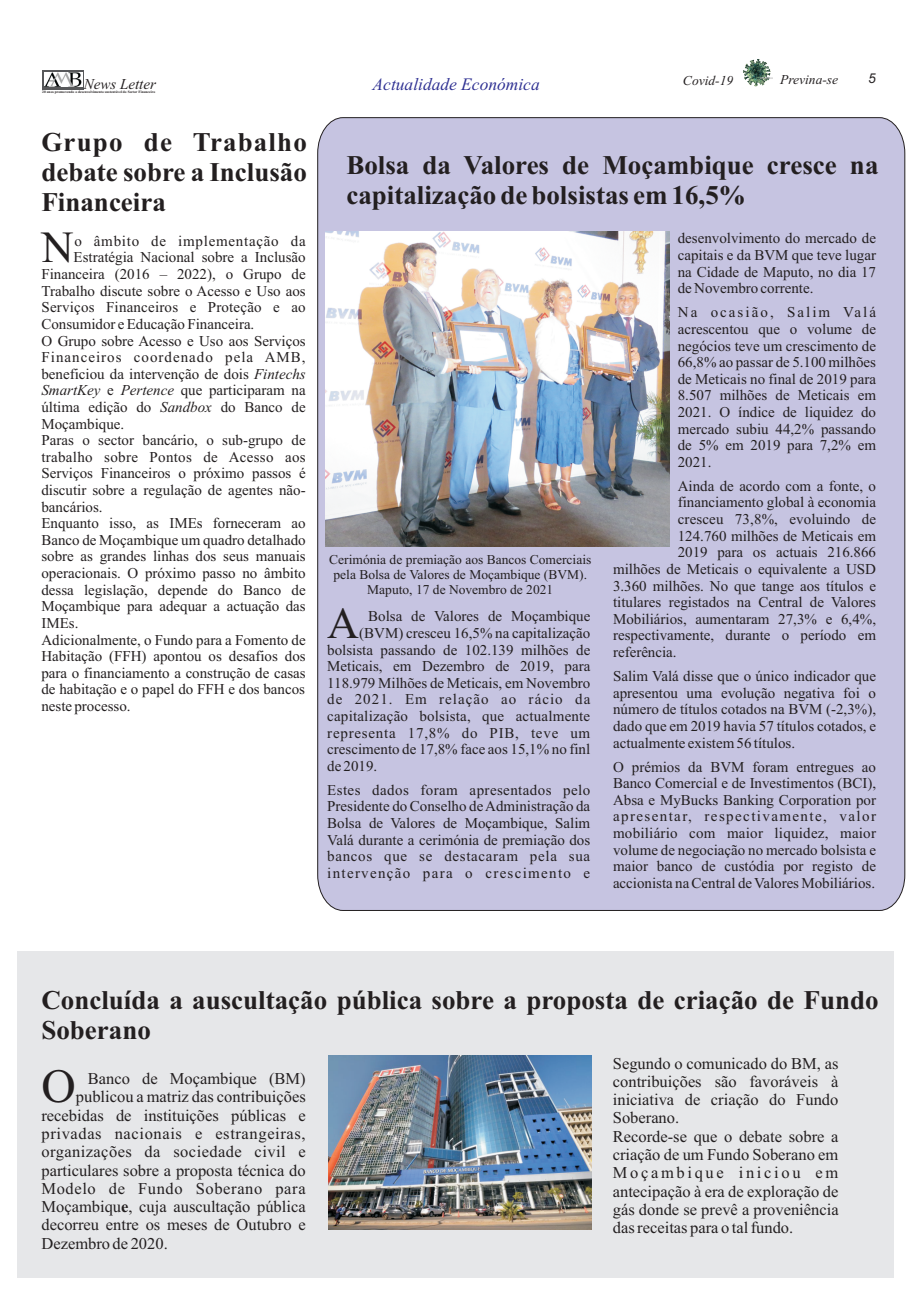
<style>
.page{position:relative;width:920px;height:1290px;background:#fff}
.page>*{position:absolute;margin:0;border:0;box-sizing:border-box;transform-origin:0 0}
.t1{font:47.7px "Times New Roman";color:#231f20}
.t2{font:44.55px "Times New Roman";color:#231f20}
.t3{font:44.25px "Times New Roman";color:#231f20}
.t4{font:700 27px/29.8px "Times New Roman";color:#231f20}
.t5{font:italic 17.4px "Times New Roman";color:#2e3092}
.t6{font:16.5px/18.3px "Times New Roman";color:#231f20;text-align:justify}
.t7{font:15px/16.6px "Times New Roman";color:#231f20;text-align:justify}
.t8{font:15px "Times New Roman";letter-spacing:.05em;color:#231f20}
.t9{font:italic 15px "Times New Roman";color:#231f20}
.t10{font:13.5px/15px "Times New Roman";color:#231f20;text-align:center}
.t11{font:italic 13.5px "Times New Roman";color:#231f20}
.t12{font:italic 13.5px "Arial";color:#231f20}
.t13{font:700 3.6px "Times New Roman";color:#231f20}
.s1{font-style:italic}
.s2{font-weight:700}
</style>
<div class="page">
<img style="left:743px;top:59px;width:29px;height:28px">
<div style="left:42px;top:70px;width:42px;height:19px;background:#57585a"></div>
<img style="left:44px;top:72px;width:39px;height:15px">
<div style="left:17px;top:951px;width:877px;height:326px;background:#e6e7e9"></div>
<div style="left:317px;top:117px;width:588px;height:794px;background:#c6c4e1"></div>
<img style="left:325px;top:231px;width:344px;height:316px">
<img style="left:329px;top:1055px;width:262px;height:175px">
<p class="t9" style="left:84px;top:79px;width:74px">News Letter</p>
<p class="t13" style="left:42px;top:90px;width:114px">20 anos promovendo o desenvolvimento sustentável do Sector Financeiro</p>
<h3 class="t4" style="left:41px;top:130px;width:267px;text-align:justify">Grupo de Trabalho debate sobre a Inclusão Financeira</h3>
<p class="t8" style="left:74px;top:235px;width:233px">o âmbito de implementação da</p>
<h2 class="t2" style="left:41px;top:231px;width:34px">N</h2>
<p class="t7" style="left:41px;top:250px;width:266px;text-align:left;text-indent:32px">Estratégia Nacional sobre a Inclusão Financeira (2016 – 2022), o Grupo de Trabalho discute sobre o Acesso e Uso aos Serviços Financeiros e Proteção e ao Consumidor e Educação Financeira.<br>O Grupo sobre Acesso e Uso aos Serviços Financeiros coordenado pela AMB, beneficiou da intervenção de dois <span class="s1">Fintechs SmartKey</span> e <span class="s1">Pertence</span> que participaram na última edição do <span class="s1">Sandbox</span> do Banco de Moçambique.<br>Paras o sector bancário, o sub-grupo de trabalho sobre Pontos de Acesso aos Serviços Financeiros o próximo passos é discutir sobre a regulação de agentes não&shy;bancários.<br>Enquanto isso, as IMEs forneceram ao Banco de Moçambique um quadro detalhado sobre as grandes linhas dos seus manuais operacionais. O próximo passo no âmbito dessa legislação, depende do Banco de Moçambique para adequar a actuação das IMEs.<br>Adicionalmente, o Fundo para a Fomento de Habitação (FFH) apontou os desafios dos para o financiamento a construção de casas de habitação e o papel do FFH e dos bancos neste processo.</p>
<p class="t5" style="left:373px;top:78px;width:169px">Actualidade Económica</p>
<p class="t11" style="left:683px;top:76px;width:52px">Covid-19</p>
<p class="t11" style="left:780px;top:75px;width:59px">Previna-se</p>
<p class="t12" style="left:868px;top:73px;width:9px">5</p>
<h3 class="t4" style="left:346px;top:153px;width:534px">Bolsa da Valores de Moçambique cresce na capitalização de bolsistas em 16,5%</h3>
<p class="t10" style="left:329px;top:553px;width:264px">Cerimónia de premiação aos Bancos Comerciais pela Bolsa de Valores de Moçambique (BVM).<br>Maputo, 17 de Novembro de 2021</p>
<h3 class="t3" style="left:327px;top:607px;width:33px">A</h3>
<p class="t7" style="left:368px;top:609px;width:224px">Bolsa de Valores de Moçambique</p>
<p class="t7" style="left:327px;top:626px;width:265px;text-indent:32px">(BVM) cresceu 16,5% na capitalização bolsista passando de 102.139 milhões de Meticais, em Dezembro de 2019, para 118.979 Milhões de Meticais, em Novembro de 2021. Em relação ao rácio da capitalização bolsista, que actualmente representa 17,8% do PIB, teve um crescimento de 17,8% face aos 15,1% no finl de 2019.</p>
<p class="t7" style="left:327px;top:783px;width:265px">Estes dados foram apresentados pelo Presidente do Conselho de Administração da Bolsa de Valores de Moçambique, Salim Valá durante a cerimónia de premiação dos bancos que se destacaram pela sua intervenção para o crescimento e</p>
<p class="t7" style="left:678px;top:231px;width:200px">desenvolvimento do mercado de capitais e da BVM que teve lugar na Cidade de Maputo, no dia 17 de Novembro corrente.</p>
<p class="t7" style="left:678px;top:305px;width:200px">Na ocasião, Salim Valá acrescentou que o volume de negócios teve um crescimento de 66,8% ao passar de 5.100 milhões de Meticais no final de 2019 para 8.507 milhões de Meticais em 2021. O índice de liquidez do mercado subiu 44,2% passando de 5% em 2019 para 7,2% em 2021.</p>
<p class="t7" style="left:678px;top:479px;width:200px">Ainda de acordo com a fonte, o</p>
<p class="t7" style="left:678px;top:496px;width:200px">financiamento global à economia</p>
<p class="t7" style="left:678px;top:512px;width:200px">cresceu 73,8%, evoluindo de</p>
<p class="t7" style="left:678px;top:529px;width:200px">124.760 milhões de Meticais em</p>
<p class="t7" style="left:678px;top:545px;width:200px">2019 para os actuais 216.866</p>
<p class="t7" style="left:613px;top:562px;width:265px">milhões de Meticais o equivalente a USD</p>
<p class="t7" style="left:613px;top:579px;width:265px">3.360 milhões. No que tange aos títulos e</p>
<p class="t7" style="left:613px;top:595px;width:265px">titulares registados na Central de Valores</p>
<p class="t7" style="left:613px;top:612px;width:265px">Mobiliários, aumentaram 27,3% e 6,4%,</p>
<p class="t7" style="left:613px;top:628px;width:265px">respectivamente, durante o período em</p>
<p class="t7" style="left:613px;top:645px;width:65px">referência.</p>
<p class="t7" style="left:613px;top:669px;width:265px">Salim Valá disse que o único indicador que apresentou uma evolução negativa foi o número de títulos cotados na BVM (-2,3%), dado que em 2019 havia 57 títulos cotados, e actualmente existem 56 títulos.</p>
<p class="t7" style="left:613px;top:760px;width:265px">O prémios da BVM foram entregues ao Banco Comercial e de Investimentos (BCI), Absa e MyBucks Banking Corporation por apresentar, respectivamente, valor mobiliário com maior liquidez, maior volume de negociação no mercado bolsista e maior banco de custódia por registo de accionista na Central de Valores Mobiliários.</p>
<h3 class="t4" style="left:41px;top:987px;width:839px">Concluída a auscultação pública sobre a proposta de criação de Fundo<br>Soberano</h3>
<p class="t6" style="left:88px;top:1071px;width:219px">Banco de Moçambique (BM)</p>
<p class="t6" style="left:613px;top:1055px;width:227px;text-align:left">Segundo o comunicado do BM, as contribuições são favoráveis à iniciativa de criação do Fundo<br>Soberano.<br>Recorde-se que o debate sobre a criação de um Fundo Soberano em<br>Moçambique iniciou em antecipação à era de exploração de gás donde se prevê a proveniência das receitas para o tal fundo.</p>
<h1 class="t1" style="left:41px;top:1069px;width:36px">O</h1>
<p class="t6" style="left:41px;top:1089px;width:266px;text-indent:34px">publicou a matriz das contribuições recebidas de instituições públicas e privadas nacionais e estrangeiras, organizações da sociedade civil e particulares sobre a proposta técnica do Modelo de Fundo Soberano para Moçambiqu<span class="s2">e</span>, cuja auscultação pública decorreu entre os meses de Outubro e Dezembro de 2020.</p>
</div>
